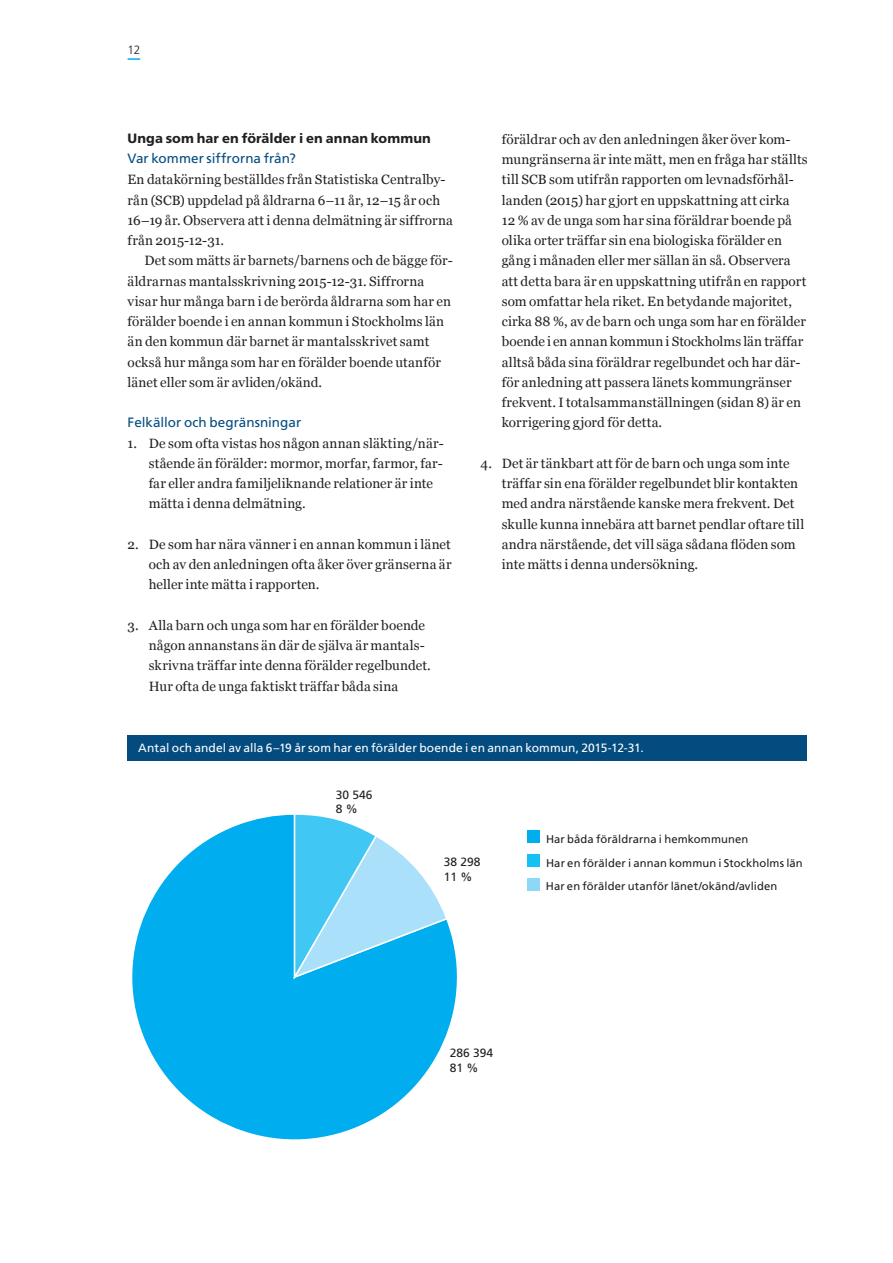
<style>
.page{position:relative;width:893px;height:1263px;background:#fff}
.page>*{position:absolute;margin:0;border:0;box-sizing:border-box;transform-origin:0 0}
.Bröd_Ann_utan{font:13.5px/20.2px "Georgia";letter-spacing:.01em;color:#231f20}
.Bröd_Ann{font:13.5px/20.2px "Georgia";letter-spacing:.01em;color:#231f20}
.Mellanrubrik_regular{font:13.5px "Frutiger SLLOTF";color:#044c80}
.Mellanrubrik{font:800 13.5px "Frutiger SLLOTF";letter-spacing:.005em;color:#231f20}
.Figurtext{font:12px "Frutiger SLLOTF";letter-spacing:.005em;color:#fff}
.t1{font:12px/14.4px "Frutiger SLLOTF";color:#231f20}
.t2{font:300 12px "Frutiger SLLOTF";color:#231f20}
.Tabell{font:11.25px "Frutiger SLLOTF";letter-spacing:.01em;color:#231f20}
</style>
<div class="page">
<svg style="left:128px;top:58px;width:12px;height:2px"></svg>
<svg style="left:132px;top:814px;width:325px;height:326px"></svg>
<svg style="left:293px;top:814px;width:156px;height:165px"></svg>
<div style="left:127px;top:735px;width:680px;height:25px;background:#044c80"></div>
<div style="left:527px;top:831px;width:12px;height:12px;background:#00aeef"></div>
<div style="left:527px;top:854px;width:12px;height:12px;background:#15c0f2"></div>
<div style="left:527px;top:878px;width:12px;height:12px;background:#8dd7f7"></div>
<p class="t2" style="left:128px;top:43px;width:14px">12</p>
<p class="Mellanrubrik" style="left:128px;top:130px;width:305px">Unga som har en förälder i en annan kommun</p>
<p class="Mellanrubrik_regular" style="left:128px;top:151px;width:170px">Var kommer siffrorna från?</p>
<p class="Bröd_Ann_utan" style="left:128px;top:169px;width:327px">En datakörning beställdes från Statistiska Centralby&shy;rån (SCB) uppdelad på åldrarna 6–11 år, 12–15 år och 16–19 år. Observera att i denna delmätning är siffrorna från 2015-12-31.</p>
<p class="Bröd_Ann" style="left:128px;top:250px;width:327px;text-indent:17px">Det som mätts är barnets/barnens och de bägge för&shy;äldrarnas mantalsskrivning 2015-12-31. Siffrorna visar hur många barn i de berörda åldrarna som har en förälder boende i en annan kommun i Stockholms län än den kommun där barnet är mantalsskrivet samt också hur många som har en förälder boende utanför länet eller som är avliden/okänd.</p>
<p class="Mellanrubrik_regular" style="left:128px;top:414px;width:175px">Felkällor och begränsningar</p>
<p class="Bröd_Ann_utan" style="left:149px;top:433px;width:297px;text-indent:-21px">1. De som ofta vistas hos någon annan släkting/när&shy;stående än förälder: mormor, morfar, farmor, far&shy;far eller andra familjeliknande relationer är inte mätta i denna delmätning.</p>
<p class="Bröd_Ann_utan" style="left:149px;top:534px;width:304px;text-align:justify;text-indent:-21px">2. De som har nära vänner i en annan kommun i länet och av den anledningen ofta åker över gränserna är heller inte mätta i rapporten.</p>
<p class="Bröd_Ann_utan" style="left:149px;top:615px;width:284px;text-indent:-21px">3. Alla barn och unga som har en förälder boende någon annanstans än där de själva är mantals&shy;skrivna träffar inte denna förälder regelbundet.<br>Hur ofta de unga faktiskt träffar båda sina</p>
<p class="Bröd_Ann_utan" style="left:502px;top:129px;width:307px">föräldrar och av den anledningen åker över kom&shy;mungränserna är inte mätt, men en fråga har ställts till SCB som utifrån rapporten om levnadsförhål&shy;landen (2015) har gjort en uppskattning att cirka<br>12 % av de unga som har sina föräldrar boende på olika orter träffar sin ena biologiska förälder en gång i månaden eller mer sällan än så. Observera att detta bara är en uppskattning utifrån en rapport som omfattar hela riket. En betydande majoritet, cirka 88 %, av de barn och unga som har en förälder boende i en annan kommun i Stockholms län träffar alltså båda sina föräldrar regelbundet och har där&shy;för anledning att passera länets kommungränser frekvent. I totalsammanställningen (sidan 8) är en korrigering gjord för detta.</p>
<p class="Bröd_Ann_utan" style="left:502px;top:453px;width:304px;text-indent:-21px">4. Det är tänkbart att för de barn och unga som inte träffar sin ena förälder regelbundet blir kontakten med andra närstående kanske mera frekvent. Det skulle kunna innebära att barnet pendlar oftare till andra närstående, det vill säga sådana flöden som inte mätts i denna undersökning.</p>
<p class="Figurtext" style="left:138px;top:741px;width:507px">Antal och andel av alla 6–19 år som har en förälder boende i en annan kommun, 2015-12-31.</p>
<p class="t1" style="left:336px;top:787px;width:38px">30 546<br>8 %</p>
<p class="t1" style="left:444px;top:855px;width:38px">38 298<br>11 %</p>
<p class="Tabell" style="left:546px;top:832px;width:204px">Har båda föräldrarna i hemkommunen</p>
<p class="Tabell" style="left:546px;top:856px;width:258px">Har en förälder i annan kommun i Stockholms län</p>
<p class="Tabell" style="left:546px;top:880px;width:233px">Har en förälder utanför länet/okänd/avliden</p>
<p class="t1" style="left:450px;top:1046px;width:45px">286 394<br>81 %</p>
</div>
